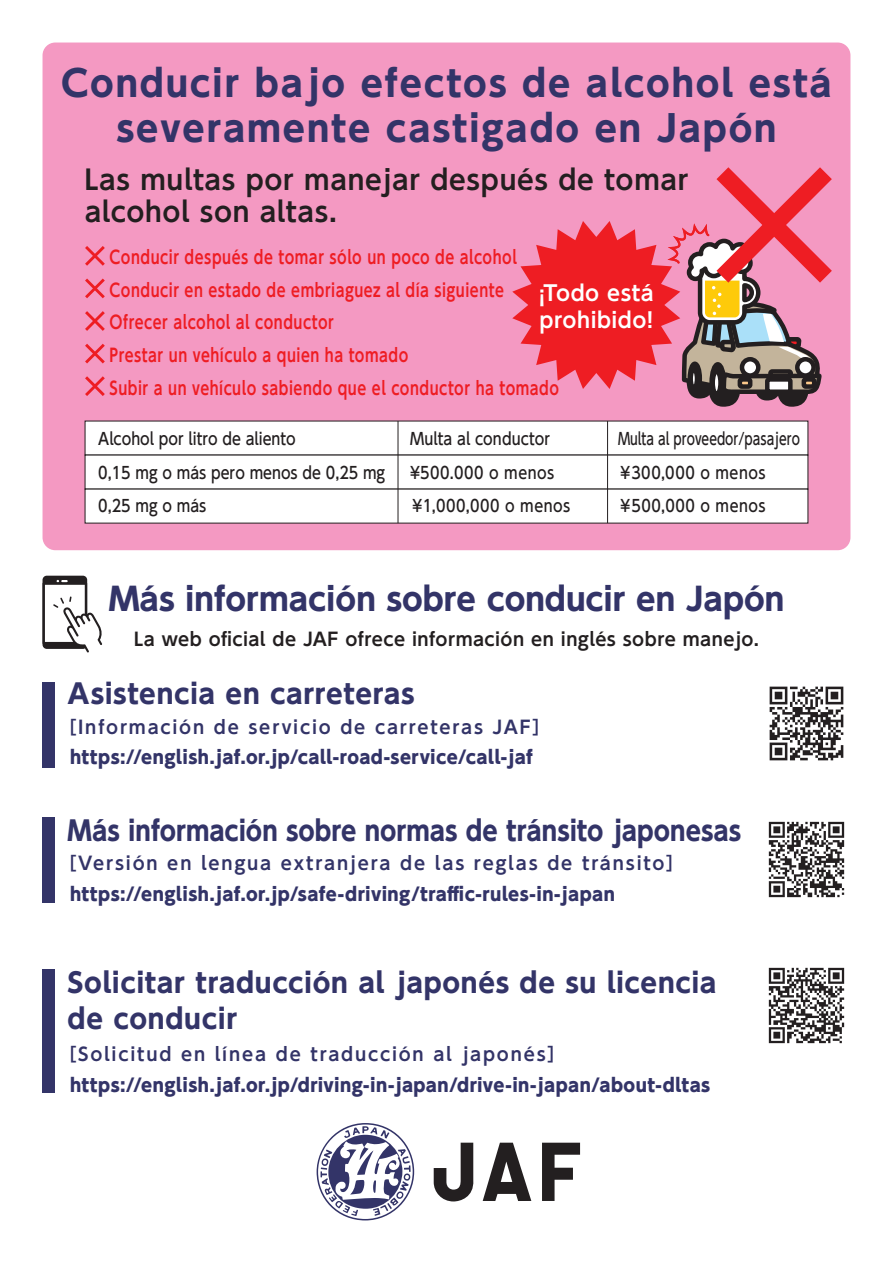
<style>
.page{position:relative;width:893px;height:1263px;background:#fff}
.page>*{position:absolute;margin:0;border:0;box-sizing:border-box;transform-origin:0 0}
.t1{font:700 36px/45px "UD Shin Go NT Pro";letter-spacing:.05em;color:#333468;text-align:center}
.t2{font:700 31.5px "UD Shin Go NT Pro";color:#333468}
.t3{font:700 27px/36px "UD Shin Go NT Pro";letter-spacing:.015em;color:#333468}
.t4{font:700 27px/31.5px "UD Shin Go NT Pro De";letter-spacing:.025em;color:#231f20}
.t5{font:700 27px "UD Shin Go NT Pro";letter-spacing:.015em;color:#333468;scale:.92 1}
.t6{font:700 21px/27px "UD Shin Go NT Pro De";letter-spacing:.025em;color:#fff}
.t7{font:700 18px/32.5px "UD Shin Go NT Pro De";letter-spacing:.035em;color:#ee1d23;scale:.8 1}
.t8{font:800 18px "UD Shin Go Pro";letter-spacing:.025em;color:#333468}
.t9{font:700 18px "UD Shin Go NT Pro De";letter-spacing:.1em;color:#333468}
.t10{font:700 18px "UD Shin Go NT Pro De";letter-spacing:.025em;color:#231f20}
.t11{font:500 16.5px "UD Shin Go NT Pro";color:#231f20;scale:.87 1}
.t12{font:500 16.5px "UD Shin Go NT Pro";letter-spacing:.04em;color:#231f20;scale:.87 1}
.t13{font:500 16.5px "UD Shin Go NT Pro";color:#231f20;scale:.75 1}
</style>
<div class="page">
<div style="left:43px;top:43px;width:807px;height:507px;background:#f499c2;border-radius:13px"></div>
<div style="left:85px;top:421px;width:723px;height:34px;background:#fff"></div>
<div style="left:85px;top:455px;width:723px;height:34px;background:#fff"></div>
<div style="left:85px;top:489px;width:723px;height:34px;background:#fff"></div>
<hr style="left:398px;top:421px;width:1px;height:102px;background:#231f20">
<hr style="left:607px;top:421px;width:1px;height:102px;background:#231f20">
<svg style="left:43px;top:576px;width:59px;height:76px"></svg>
<div style="left:43px;top:682px;width:12px;height:85px;background:#333468"></div>
<div style="left:43px;top:818px;width:12px;height:85px;background:#333468"></div>
<div style="left:43px;top:969px;width:12px;height:123px;background:#333468"></div>
<svg style="left:85px;top:246px;width:20px;height:20px"></svg>
<svg style="left:85px;top:279px;width:20px;height:19px"></svg>
<svg style="left:85px;top:311px;width:20px;height:20px"></svg>
<svg style="left:85px;top:344px;width:20px;height:19px"></svg>
<svg style="left:85px;top:376px;width:20px;height:20px"></svg>
<img style="left:768px;top:967px;width:77px;height:77px">
<img style="left:768px;top:821px;width:77px;height:77px">
<img style="left:769px;top:686px;width:75px;height:75px">
<svg style="left:434px;top:1143px;width:40px;height:58px"></svg>
<svg style="left:542px;top:1143px;width:38px;height:58px"></svg>
<svg style="left:483px;top:1143px;width:48px;height:58px"></svg>
<svg style="left:317px;top:1123px;width:97px;height:97px"></svg>
<svg style="left:512px;top:167px;width:320px;height:240px"></svg>
<h1 class="t1" style="left:61px;top:60px;width:772px">Conducir bajo efectos de alcohol está severamente castigado en Japón</h1>
<h3 class="t4" style="left:85px;top:163px;width:605px">Las multas por manejar después de tomar alcohol son altas.</h3>
<p class="t7" style="left:110px;top:241px;width:563px">Conducir después de tomar sólo un poco de alcohol Conducir en estado de embriaguez al día siguiente Ofrecer alcohol al conductor<br>Prestar un vehículo a quien ha tomado<br>Subir a un vehículo sabiendo que el conductor ha tomado</p>
<p class="t6" style="left:539px;top:278px;width:116px">¡Todo está prohibido!</p>
<p class="t11" style="left:98px;top:426px;width:228px">Alcohol por litro de aliento</p>
<p class="t11" style="left:410px;top:426px;width:163px">Multa al conductor</p>
<p class="t13" style="left:618px;top:426px;width:244px">Multa al proveedor/pasajero</p>
<p class="t11" style="left:98px;top:459px;width:331px">0,15 mg o más pero menos de 0,25 mg</p>
<p class="t12" style="left:410px;top:459px;width:168px">¥500.000 o menos</p>
<p class="t12" style="left:618px;top:459px;width:171px">￥300,000 o menos</p>
<p class="t11" style="left:98px;top:493px;width:126px">0,25 mg o más</p>
<p class="t12" style="left:410px;top:493px;width:186px">￥1,000,000 o menos</p>
<p class="t12" style="left:618px;top:493px;width:171px">￥500,000 o menos</p>
<h2 class="t2" style="left:109px;top:573px;width:677px">Más información sobre conducir en Japón</h2>
<p class="t10" style="left:134px;top:625px;width:626px">La web oficial de JAF ofrece información en inglés sobre manejo.</p>
<h3 class="t3" style="left:68px;top:675px;width:348px">Asistencia en carreteras</h3>
<p class="t9" style="left:58px;top:712px;width:494px">［Información de servicio de carreteras JAF］</p>
<p class="t8" style="left:70px;top:743px;width:464px">https://english.jaf.or.jp/call-road-service/call-jaf</p>
<h3 class="t5" style="left:68px;top:809px;width:734px">Más información sobre normas de tránsito japonesas</h3>
<p class="t8" style="left:70px;top:880px;width:546px">https://english.jaf.or.jp/safe-driving/traffic-rules-in-japan</p>
<p class="t9" style="left:58px;top:849px;width:627px">［Versión en lengua extranjera de las reglas de tránsito］</p>
<h3 class="t3" style="left:68px;top:964px;width:650px">Solicitar traducción al japonés de su licencia de conducir</h3>
<p class="t9" style="left:58px;top:1039px;width:509px">［Solicitud en línea de traducción al japonés］</p>
<p class="t8" style="left:70px;top:1070px;width:642px">https://english.jaf.or.jp/driving-in-japan/drive-in-japan/about-dltas</p>
</div>
